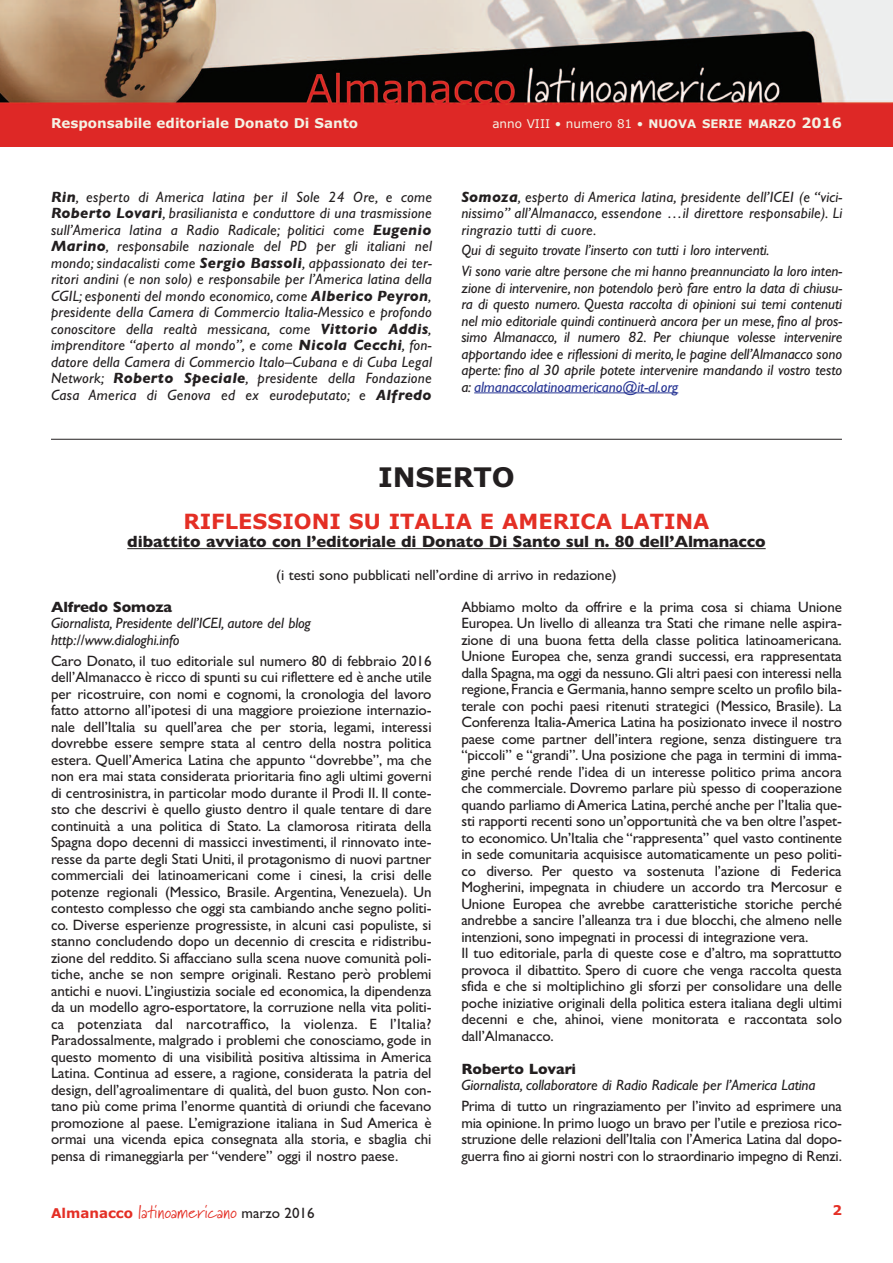
<style>
.page{position:relative;width:893px;height:1263px;background:#fff}
.page>*{position:absolute;margin:0;border:0;box-sizing:border-box;transform-origin:0 0}
.t1{font:700 27px "Verdana";letter-spacing:-.005em;color:#231f20}
.t2{font:700 21px "Verdana";color:#e42f25}
.t3{font:18px "Marydale";letter-spacing:.01em;color:#e42f25}
.t4{font:700 16.5px "Gill Sans";letter-spacing:-.005em;color:#231f20}
.t5{font:15px/16.5px "Gill Sans";letter-spacing:-.01em;color:#231f20;text-align:justify}
.t6{font:italic 15px/16.5px "Gill Sans";letter-spacing:-.005em;color:#231f20;text-align:justify}
.t7{font:700 15px "Gill Sans";letter-spacing:-.005em;color:#231f20}
.t8{font:700 13.5px "Verdana";color:#f4f2e4}
.t9{font:700 13.5px "Verdana";color:#e42f25}
.t10{font:12px "Verdana";color:#f4f2e4}
.s1{font-weight:700;font-size:11.85px}
.s2{font-weight:700;font-size:14.25px}
.s3{font-weight:700}
.s4{color:#293795}
.s5{font-family:"Verdana";font-weight:700;font-size:13.5px}
.s6{font-family:"Gill Sans";font-size:15px;color:#231f20}
</style>
<div class="page">
<hr style="left:474px;top:392px;width:119px;height:1px;background:#293795">
<hr style="left:593px;top:392px;width:85px;height:1px;background:#293795">
<img style="left:0;top:0;width:893px;height:105px">
<div style="left:0;top:105px;width:893px;height:42px;background:#de2826"></div>
<hr style="left:127px;top:548px;width:241px;height:1px;background:#231f20">
<hr style="left:367px;top:548px;width:165px;height:1px;background:#231f20">
<hr style="left:532px;top:548px;width:186px;height:1px;background:#231f20">
<hr style="left:719px;top:548px;width:47px;height:1px;background:#231f20">
<hr style="left:51px;top:439px;width:791px;height:1px;background:#231f20">
<p class="t8" style="left:51px;top:115px;width:309px">Responsabile editoriale Donato Di Santo</p>
<p class="t10" style="left:492px;top:117px;width:351px">anno VIII • numero 81 • <span class="s1">NUOVA SERIE MARZO</span> <span class="s2">2016</span></p>
<p class="t6" style="left:51px;top:188px;width:382px"><span class="s3">Rin</span>, esperto di America latina per il Sole 24 Ore, e come <span class="s3">Roberto Lovari</span>, brasilianista e conduttore di una trasmissione sull’America latina a Radio Radicale; politici come <span class="s3">Eugenio Marino</span>, responsabile nazionale del PD per gli italiani nel mondo; sindacalisti come <span class="s3">Sergio Bassoli</span>, appassionato dei ter&shy;ritori andini (e non solo) e responsabile per l’America latina della CGIL; esponenti del mondo economico, come <span class="s3">Alberico Peyron</span>, presidente della Camera di Commercio Italia-Messico e profondo conoscitore della realtà messicana, come <span class="s3">Vittorio Addis</span>, imprenditore “aperto al mondo”, e come <span class="s3">Nicola Cecchi</span>, fon&shy;datore della Camera di Commercio Italo–Cubana e di Cuba Legal Network; <span class="s3">Roberto Speciale</span>, presidente della Fondazione Casa America di Genova ed ex eurodeputato; e <span class="s3">Alfredo</span></p>
<p class="t6" style="left:461px;top:188px;width:382px"><span class="s3">Somoza</span>, esperto di America latina, presidente dell’ICEI (e “vici&shy;nissimo” all’Almanacco, essendone …il direttore responsabile). Li ringrazio tutti di cuore.</p>
<p class="t6" style="left:461px;top:240px;width:382px;line-height:20.7px">Qui di seguito trovate l’inserto con tutti i loro interventi.<br>Vi sono varie altre persone che mi hanno preannunciato la loro inten-</p>
<p class="t6" style="left:461px;top:279px;width:382px">zione di intervenire, non potendolo però fare entro la data di chiusu&shy;ra di questo numero. Questa raccolta di opinioni sui temi contenuti nel mio editoriale quindi continuerà ancora per un mese, fino al pros&shy;simo Almanacco, il numero 82. Per chiunque volesse intervenire apportando idee e riflessioni di merito, le pagine dell’Almanacco sono aperte: fino al 30 aprile potete intervenire mandando il vostro testo a: <span class="s4">almanaccolatinoamericano@it-al.org</span></p>
<h1 class="t1" style="left:378px;top:462px;width:138px">INSERTO</h1>
<h2 class="t2" style="left:183px;top:509px;width:528px">RIFLESSIONI SU ITALIA E AMERICA LATINA</h2>
<p class="t4" style="left:127px;top:532px;width:640px">dibattito avviato con l’editoriale di Donato Di Santo sul n. 80 dell’Almanacco</p>
<p class="t5" style="left:276px;top:567px;width:342px">(i testi sono pubblicati nell’ordine di arrivo in redazione)</p>
<p class="t7" style="left:51px;top:598px;width:123px">Alfredo Somoza</p>
<p class="t6" style="left:51px;top:615px;width:261px">Giornalista, Presidente dell’ICEI, autore del blog http://www.dialoghi.info</p>
<p class="t5" style="left:51px;top:652px;width:382px">Caro Donato, il tuo editoriale sul numero 80 di febbraio 2016 dell’Almanacco è ricco di spunti su cui riflettere ed è anche utile per ricostruire, con nomi e cognomi, la cronologia del lavoro fatto attorno all’ipotesi di una maggiore proiezione internazio&shy;nale dell’Italia su quell’area che per storia, legami, interessi dovrebbe essere sempre stata al centro della nostra politica estera. Quell’America Latina che appunto “dovrebbe”, ma che non era mai stata considerata prioritaria fino agli ultimi governi di centrosinistra, in particolar modo durante il Prodi II. Il conte&shy;sto che descrivi è quello giusto dentro il quale tentare di dare continuità a una politica di Stato. La clamorosa ritirata della Spagna dopo decenni di massicci investimenti, il rinnovato inte&shy;resse da parte degli Stati Uniti, il protagonismo di nuovi partner commerciali dei latinoamericani come i cinesi, la crisi delle potenze regionali (Messico, Brasile. Argentina, Venezuela). Un contesto complesso che oggi sta cambiando anche segno politi&shy;co. Diverse esperienze progressiste, in alcuni casi populiste, si stanno concludendo dopo un decennio di crescita e ridistribu&shy;zione del reddito. Si affacciano sulla scena nuove comunità poli&shy;tiche, anche se non sempre originali. Restano però problemi antichi e nuovi. L’ingiustizia sociale ed economica, la dipendenza da un modello agro-esportatore, la corruzione nella vita politi&shy;ca potenziata dal narcotraffico, la violenza. E l’Italia?<br>Paradossalmente, malgrado i problemi che conosciamo, gode in questo momento di una visibilità positiva altissima in America Latina. Continua ad essere, a ragione, considerata la patria del design, dell’agroalimentare di qualità, del buon gusto. Non con&shy;tano più come prima l’enorme quantità di oriundi che facevano promozione al paese. L’emigrazione italiana in Sud America è ormai una vicenda epica consegnata alla storia, e sbaglia chi pensa di rimaneggiarla per “vendere” oggi il nostro paese.</p>
<p class="t5" style="left:461px;top:598px;width:382px;text-align:left">Abbiamo molto da offrire e la prima cosa si chiama Unione Europea. Un livello di alleanza tra Stati che rimane nelle aspira&shy;zione di una buona fetta della classe politica latinoamericana.<br>Unione Europea che, senza grandi successi, era rappresentata dalla Spagna,ma oggi da nessuno.Gli altri paesi con interessi nella regione,Francia e Germania,hanno sempre scelto un profilo bila&shy;terale con pochi paesi ritenuti strategici (Messico, Brasile). La Conferenza Italia-America Latina ha posizionato invece il nostro paese come partner dell’intera regione, senza distinguere tra “piccoli” e “grandi”. Una posizione che paga in termini di imma&shy;gine perché rende l’idea di un interesse politico prima ancora che commerciale. Dovremo parlare più spesso di cooperazione quando parliamo di America Latina, perché anche per l’Italia que&shy;sti rapporti recenti sono un’opportunità che va ben oltre l’aspet&shy;to economico. Un’Italia che “rappresenta” quel vasto continente in sede comunitaria acquisisce automaticamente un peso politi&shy;co diverso. Per questo va sostenuta l’azione di Federica Mogherini, impegnata in chiudere un accordo tra Mercosur e Unione Europea che avrebbe caratteristiche storiche perché andrebbe a sancire l’alleanza tra i due blocchi, che almeno nelle intenzioni, sono impegnati in processi di integrazione vera.<br>Il tuo editoriale, parla di queste cose e d’altro, ma soprattutto provoca il dibattito. Spero di cuore che venga raccolta questa sfida e che si moltiplichino gli sforzi per consolidare una delle poche iniziative originali della politica estera italiana degli ultimi decenni e che, ahinoi, viene monitorata e raccontata solo dall’Almanacco.</p>
<p class="t7" style="left:461px;top:1060px;width:116px">Roberto Lovari</p>
<p class="t6" style="left:461px;top:1077px;width:356px">Giornalista, collaboratore di Radio Radicale per l’America Latina</p>
<p class="t5" style="left:461px;top:1098px;width:382px">Prima di tutto un ringraziamento per l’invito ad esprimere una mia opinione. In primo luogo un bravo per l’utile e preziosa rico&shy;struzione delle relazioni dell’Italia con l’America Latina dal dopo&shy;guerra fino ai giorni nostri con lo straordinario impegno di Renzi.</p>
<p class="t3" style="left:51px;top:1201px;width:265px"><span class="s5">Almanacco</span> latinoamericano <span class="s6">marzo 2016</span></p>
<p class="t9" style="left:832px;top:1202px;width:11px">2</p>
</div>
